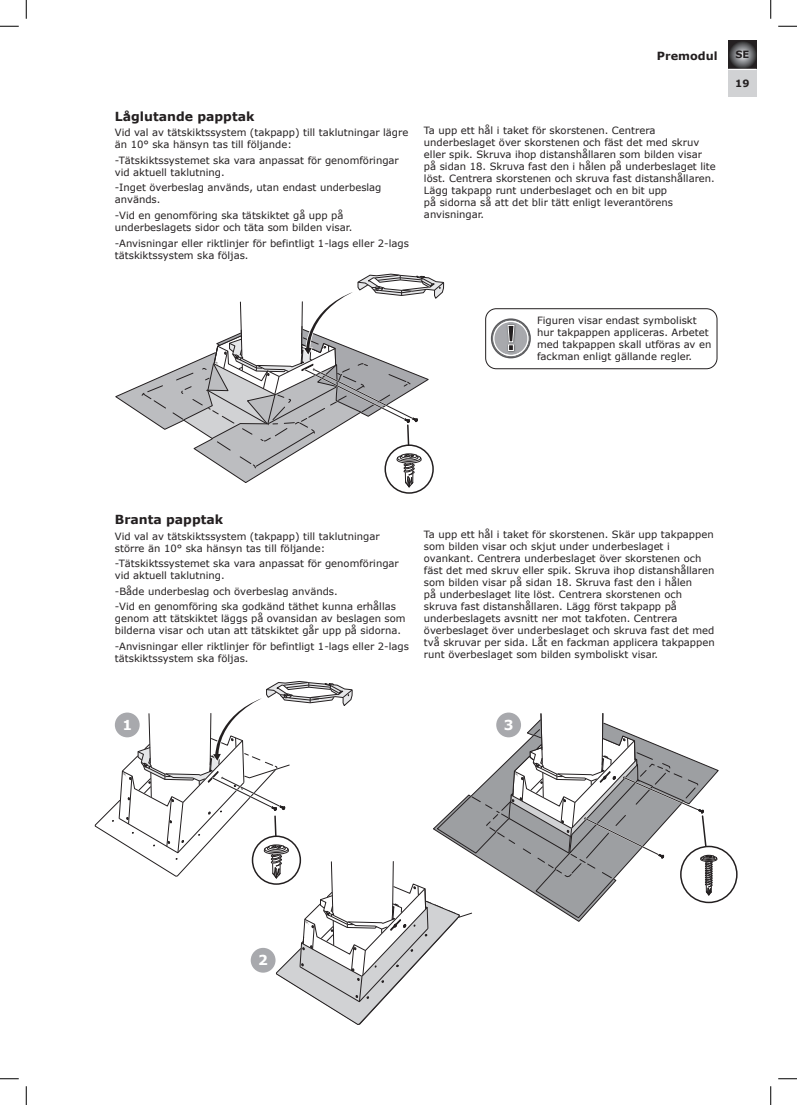
<style>
.page{position:relative;width:797px;height:1105px;background:#fff}
.page>*{position:absolute;margin:0;border:0;box-sizing:border-box;transform-origin:0 0}
.t1{font:39.38px "Reykjavik One OT D Gauge";color:#231f20}
.t2{font:700 13.75px "Verdana";color:#fff}
.t3{font:700 12.5px "Verdana";color:#231f20}
.t4{font:700 11.25px "Verdana";color:#231f20}
.t5{font:10px/12px "Verdana";color:#231f20}
.t6{font:700 10px "Verdana";color:#231f20}
</style>
<div class="page">
<div style="left:728px;top:40px;width:28px;height:57px;background:#d1d2d4"></div>
<svg style="left:728px;top:40px;width:28px;height:29px"></svg>
<svg style="left:728px;top:69px;width:28px;height:1px"></svg>
<img style="left:504px;top:318px;width:15px;height:40px">
<svg style="left:491px;top:320px;width:40px;height:37px"></svg>
<div style="left:384px;top:444px;width:50px;height:50px;border:2px solid #231f20;border-radius:50%"></div>
<svg style="left:115px;top:274px;width:329px;height:214px"></svg>
<svg style="left:94px;top:681px;width:625px;height:344px"></svg>
<div style="left:115px;top:712px;width:25px;height:25px;background:#a8a9ad;border-radius:50%"></div>
<div style="left:251px;top:948px;width:24px;height:25px;background:#a8a9ad;border-radius:50%"></div>
<div style="left:496px;top:712px;width:25px;height:25px;background:#a8a9ad;border-radius:50%"></div>
<div style="left:485px;top:308px;width:232px;height:61px;border:1px solid #231f20;border-radius:11px"></div>
<svg style="left:0;top:25px;width:19px;height:2px"></svg>
<svg style="left:778px;top:25px;width:19px;height:2px"></svg>
<svg style="left:0;top:1078px;width:19px;height:1px"></svg>
<svg style="left:778px;top:1078px;width:19px;height:1px"></svg>
<svg style="left:25px;top:0;width:2px;height:19px"></svg>
<svg style="left:25px;top:1086px;width:2px;height:19px"></svg>
<svg style="left:770px;top:0;width:1px;height:19px"></svg>
<svg style="left:770px;top:1086px;width:1px;height:19px"></svg>
<p class="t4" style="left:657px;top:48px;width:62px">Premodul</p>
<p class="t3" style="left:115px;top:107px;width:141px">Låglutande papptak</p>
<p class="t5" style="left:115px;top:127px;width:295px">Vid val av tätskiktssystem (takpapp) till taklutningar lägre än 10° ska hänsyn tas till följande:</p>
<p class="t5" style="left:115px;top:154px;width:285px">-Tätskiktssystemet ska vara anpassat för genomföringar vid aktuell taklutning.</p>
<p class="t5" style="left:115px;top:182px;width:268px">-Inget överbeslag används, utan endast underbeslag används.</p>
<p class="t5" style="left:115px;top:209px;width:239px">-Vid en genomföring ska tätskiktet gå upp på underbeslagets sidor och täta som bilden visar.</p>
<p class="t5" style="left:115px;top:237px;width:295px">-Anvisningar eller riktlinjer för befintligt 1-lags eller 2-lags tätskiktssystem ska följas.</p>
<p class="t5" style="left:424px;top:125px;width:293px">Ta upp ett hål i taket för skorstenen. Centrera underbeslaget över skorstenen och fäst det med skruv eller spik. Skruva ihop distanshållaren som bilden visar på sidan 18. Skruva fast den i hålen på underbeslaget lite löst. Centrera skorstenen och skruva fast distanshållaren.<br>Lägg takpapp runt underbeslaget och en bit upp<br>på sidorna så att det blir tätt enligt leverantörens anvisningar.</p>
<p class="t6" style="left:735px;top:48px;width:15px">SE</p>
<p class="t6" style="left:735px;top:76px;width:16px">19</p>
<h1 class="t1" style="left:506px;top:317px;width:11px">!</h1>
<p class="t5" style="left:537px;top:314px;width:176px">Figuren visar endast symboliskt hur takpappen appliceras. Arbetet med takpappen skall utföras av en fackman enligt gälland e regler.</p>
<p class="t3" style="left:115px;top:510px;width:110px">Branta papptak</p>
<p class="t5" style="left:115px;top:530px;width:266px">Vid val av tätskiktssystem (takpapp) till taklutningar större än 10° ska hänsyn tas till följande:</p>
<p class="t5" style="left:115px;top:557px;width:285px">-Tätskiktssystemet ska vara anpassat för genomföringar vid aktuell taklutning.</p>
<p class="t5" style="left:115px;top:583px;width:282px;line-height:15.5px">-Både underbeslag och överbeslag används.<br>-Vid en genomföring ska godkänd täthet kunna erhållas</p>
<p class="t5" style="left:115px;top:612px;width:292px">genom att tätskiktet läggs på ovansidan av beslagen som bilderna visar och utan att tätskiktet går upp på sidorna.</p>
<p class="t5" style="left:115px;top:640px;width:295px">-Anvisningar eller riktlinjer för befintligt 1-lags eller 2-lags tätskiktssystem ska följas.</p>
<p class="t5" style="left:424px;top:528px;width:292px">Ta upp ett hål i taket för skorstenen. Skär upp takpappen som bilden visar och skjut under underbeslaget i ovankant. Centrera underbeslaget över skorstenen och fäst det med skruv eller spik. Skruva ihop distanshållaren som bilden visar på sidan 18. Skruva fast den i hålen<br>på underbeslaget lite löst. Centrera skorstenen och skruva fast distanshållaren. Lägg först takpapp på underbeslagets avsnitt ner mot takfoten. Centrera överbeslaget över underbeslaget och skruva fast det med två skruvar per sida. Låt en fackman applicera takpappen runt överbeslaget som bilden symboliskt visar.</p>
<h2 class="t2" style="left:122px;top:715px;width:11px">1</h2>
<h2 class="t2" style="left:504px;top:715px;width:11px">3</h2>
<h2 class="t2" style="left:258px;top:950px;width:11px">2</h2>
</div>
